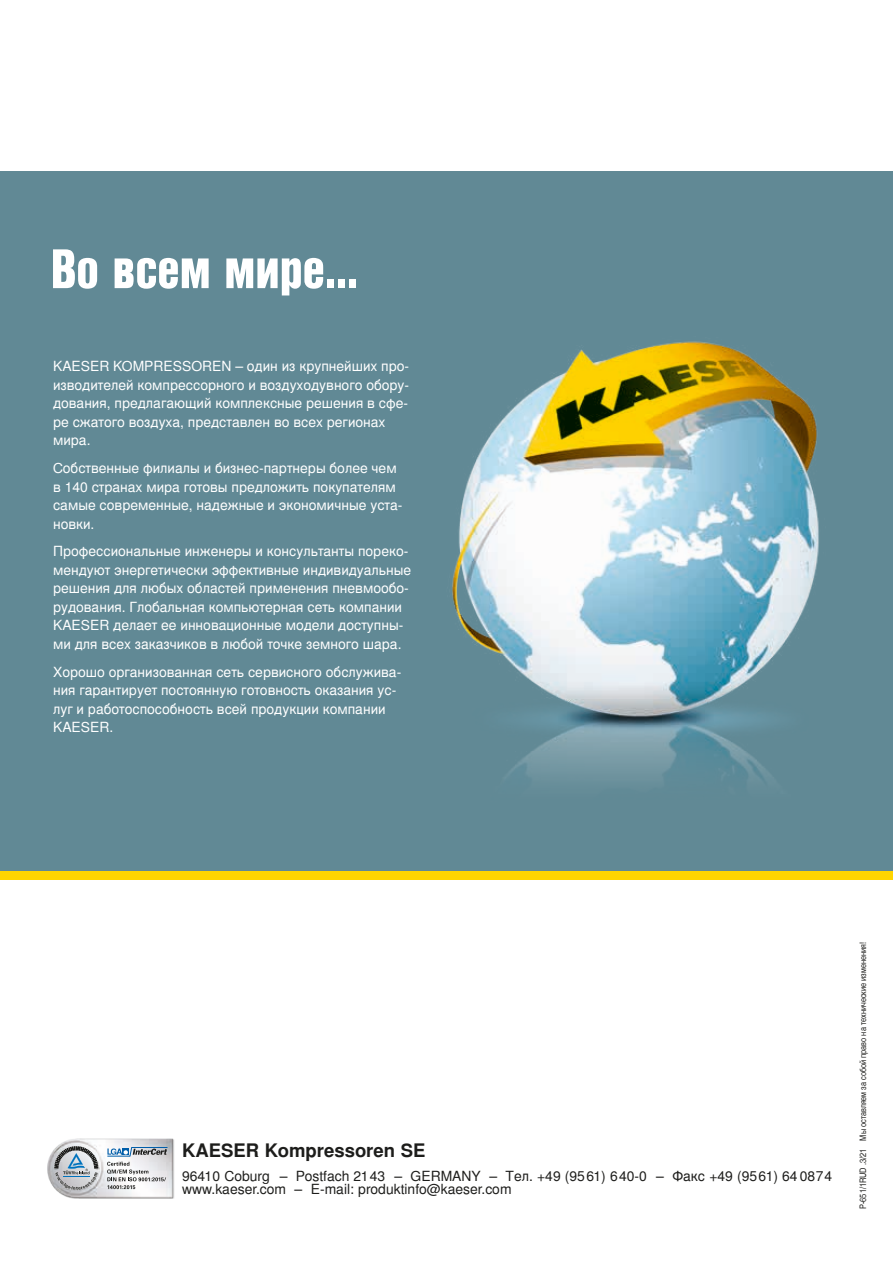
<style>
.page{position:relative;width:893px;height:1263px;background:#fff}
.page>*{position:absolute;margin:0;border:0;box-sizing:border-box;transform-origin:0 0}
.t1{font:54px "Nimbus San L Bla Con";color:#fff}
.t2{font:700 18.45px "Nimbus San L";color:#1d1d1b}
.t3{font:13.95px/18.5px "Nimbus San L";color:#fff}
.t4{font:13.95px/14px "Nimbus San L";color:#1d1d1b}
.t5{font:9px "Nimbus San L Reg Con";color:#1d1d1b}
</style>
<div class="page">
<div style="left:0;top:171px;width:893px;height:700px;background:#618995"></div>
<img style="left:452px;top:341px;width:367px;height:440px">
<div style="left:0;top:871px;width:893px;height:8px;background:#ffd500"></div>
<img style="left:47px;top:1138px;width:127px;height:60px">
<img style="left:55px;top:1171px;width:44px;height:20px">
<img style="left:54px;top:1146px;width:45px;height:23px">
<img style="left:54px;top:1171px;width:1px;height:19px">
<img style="left:54px;top:1146px;width:1px;height:22px">
<svg style="left:55px;top:1146px;width:43px;height:44px;background:#a5adb3"></svg>
<hr style="left:131px;top:1147px;width:37px;height:1px;background:#005da9">
<svg style="left:107px;top:1147px;width:60px;height:42px"></svg>
<h1 class="t1" style="left:50px;top:228px;width:309px">Во всем мире...</h1>
<p class="t3" style="left:53px;top:357px;width:358px">KAESER KOMPRESSOREN – один из крупнейших про&shy;изводителей компрессорного и воздуходувного обору&shy;дования, предлагающий комплексные решения в сфе&shy;ре сжатого воздуха, представлен во всех регионах мира.</p>
<p class="t3" style="left:53px;top:459px;width:351px">Собственные филиалы и бизнес-партнеры более чем в 140 странах мира готовы предложить покупателям самые современные, надежные и экономичные уста&shy;новки.</p>
<p class="t3" style="left:53px;top:543px;width:360px">Профессиональные инженеры и консультанты пореко&shy;мендуют энергетически эффективные индивидуальные решения для любых областей применения пневмообо&shy;рудования. Глобальная компьютерная сеть компании KAESER делает ее инновационные модели доступны&shy;ми для всех заказчиков в любой точке земного шара.</p>
<p class="t3" style="left:53px;top:663px;width:350px">Хорошо организованная сеть сервисного обслужива&shy;ния гарантирует постоянную готовность оказания ус&shy;луг и работоспособность всей продукции компании KAESER.</p>
<h2 class="t2" style="left:182px;top:1140px;width:245px">KAESER Kompressoren SE</h2>
<p class="t4" style="left:182px;top:1169px;width:651px">96410 Coburg – Postfach 2143 – GERMANY – Тел. +49 (9561) 640-0 – Факс +49 (9561) 64 0874 www.kaeser.com – E-mail: produktinfo@kaeser.com</p>
<p class="t5" style="left:857px;top:1209px;width:268px;rotate:-90deg">P-651/1RUD .3/21 Мы оставляем за собой право на технические изменения!</p>
</div>
